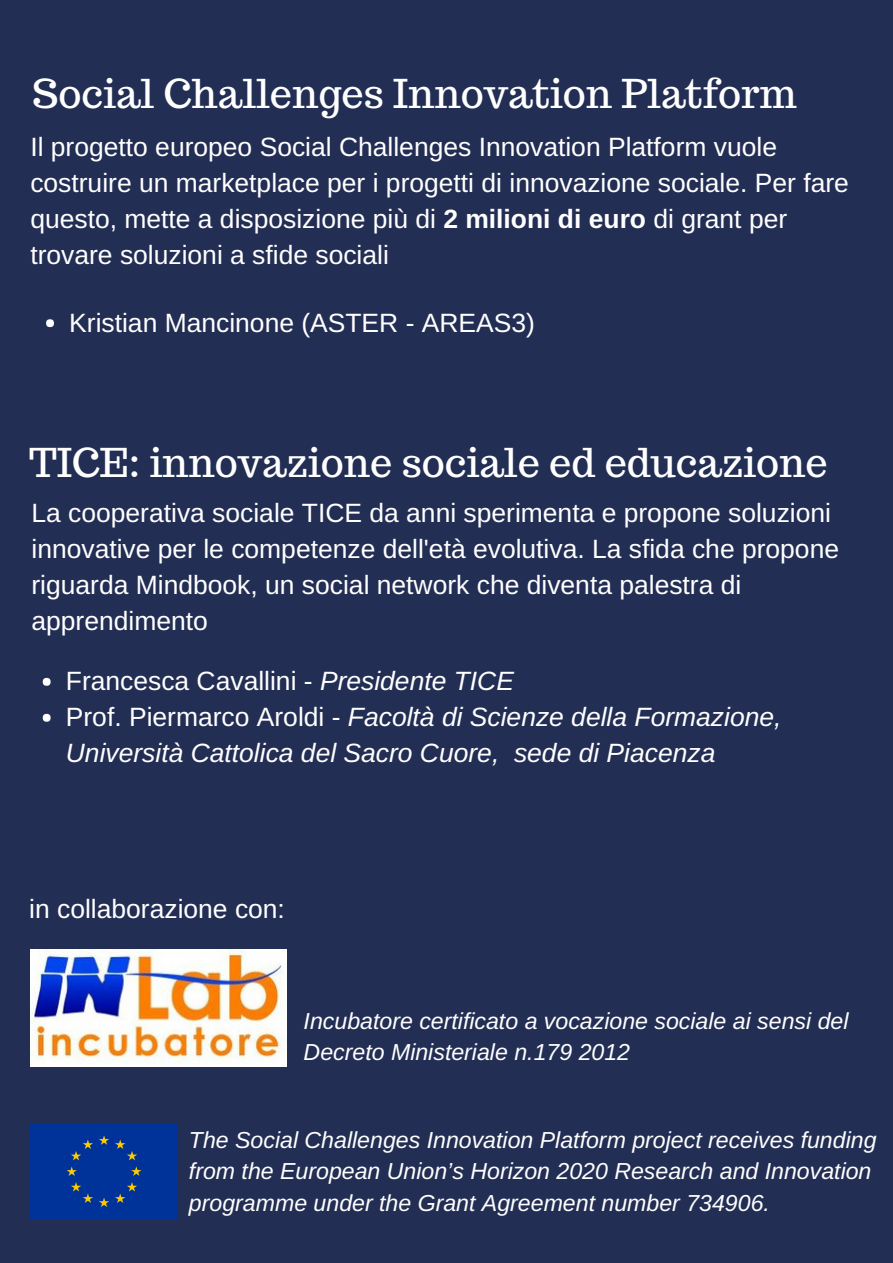
<style>
.page{position:relative;width:893px;height:1263px;background:#fff}
.page>*{position:absolute;margin:0;border:0;box-sizing:border-box;transform-origin:0 0}
.t1{font:39.6px "Trocchi";color:#fff}
.t2{font:26.4px/36px "Arimo";color:#fff}
.t3{font:italic 26.4px/36px "Arimo";color:#fff}
.t4{font:italic 23.1px/31.5px "Arimo";color:#fff}
.s1{font-weight:700}
.s2{font-style:normal}
</style>
<div class="page">
<div style="left:0;top:0;width:892px;height:1262px;background:#232e54"></div>
<div style="left:43px;top:678px;width:8px;height:8px;background:#fff;border-radius:50%"></div>
<div style="left:43px;top:714px;width:8px;height:8px;background:#fff;border-radius:50%"></div>
<div style="left:46px;top:319px;width:8px;height:8px;background:#fff;border-radius:50%"></div>
<div style="left:30px;top:1124px;width:148px;height:94px;background:#039"></div>
<img style="left:30px;top:950px;width:257px;height:117px">
<h1 class="t1" style="left:33px;top:68px;width:765px">Social Challenges Innovation Platform</h1>
<p class="t2" style="left:30px;top:129px;width:820px">Il progetto europeo Social Challenges Innovation Platform vuole costruire un marketplace per i progetti di innovazione sociale. Per fare questo, mette a disposizione più di <span class="s1">2 milioni di euro</span> di grant per trovare soluzioni a sfide sociali</p>
<p class="t2" style="left:69px;top:304px;width:467px">Kristian Mancinone (ASTER - AREAS3)</p>
<h1 class="t1" style="left:29px;top:436px;width:799px">TICE: innovazione sociale ed educazione</h1>
<p class="t2" style="left:31px;top:494px;width:809px">La cooperativa sociale TICE da anni sperimenta e propone soluzioni innovative per le competenze dell'età evolutiva. La sfida che propone riguarda Mindbook, un social network che diventa palestra di apprendimento</p>
<p class="t3" style="left:66px;top:663px;width:717px"><span class="s2">Francesca Cavallini -</span> Presidente TICE<br><span class="s2">Prof. Piermarco Aroldi -</span> Facoltà di Scienze della Formazione,<br>Università Cattolica del Sacro Cuore, sede di Piacenza</p>
<p class="t2" style="left:29px;top:891px;width:257px">in collaborazione con:</p>
<p class="t4" style="left:303px;top:1005px;width:546px">Incubatore certificato a vocazione sociale ai sensi del<br>Decreto Ministeriale n.179 2012</p>
<p class="t4" style="left:189px;top:1124px;width:689px">The Social Challenges Innovation Platform project receives funding from the European Union’s Horizon 2020 Research and Innovation programme under the Grant Agreement number 734906.</p>
</div>
